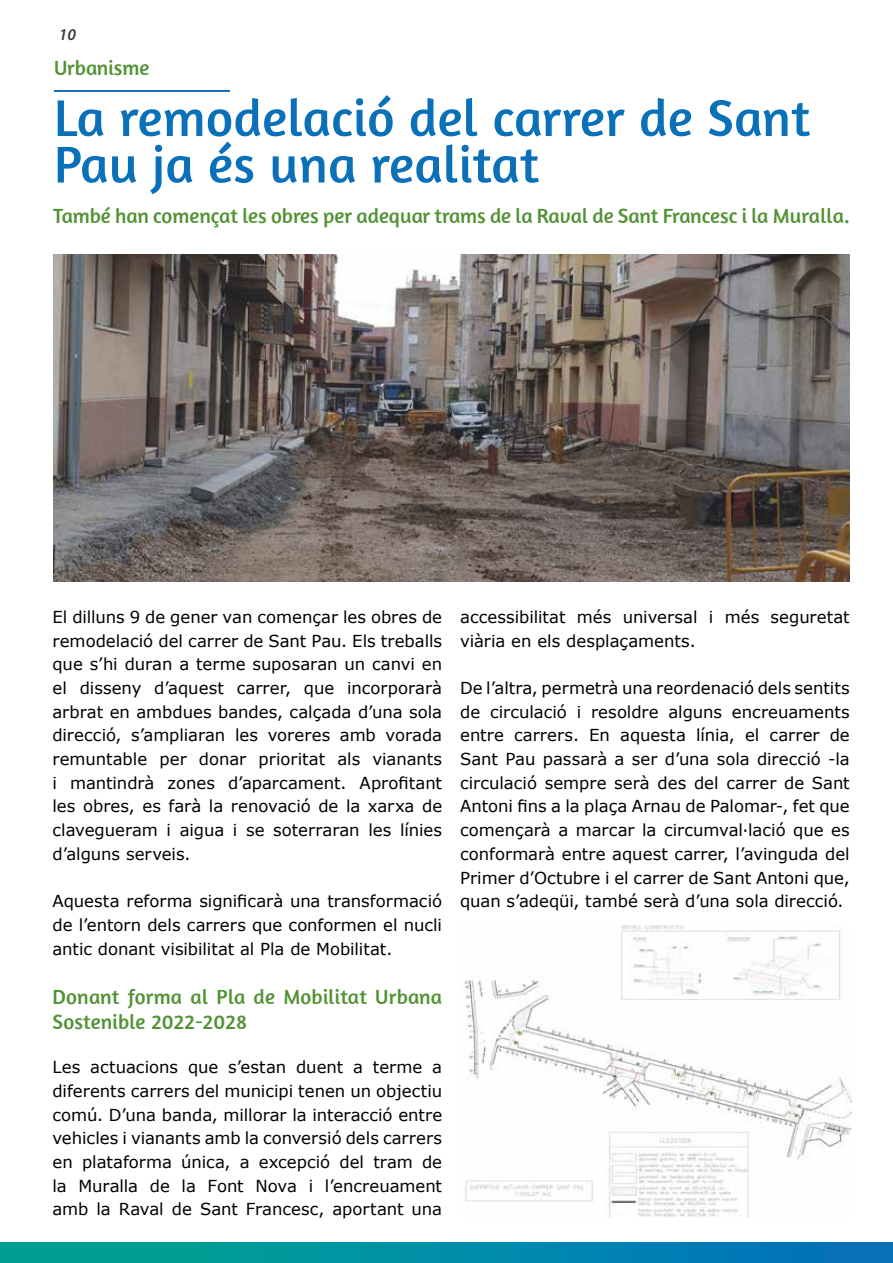
<style>
.page{position:relative;width:893px;height:1263px;background:#fff}
.page>*{position:absolute;margin:0;border:0;box-sizing:border-box;transform-origin:0 0}
.t1{font:52.5px/46.5px "Amaranth";letter-spacing:.01em;color:#0a70b8}
.t2{font:21px/25.2px "Amaranth";color:#519233}
.t3{font:16.5px/23.7px "Verdana";letter-spacing:-.005em;color:#000;text-align:justify}
.t4{font:italic 600 16.5px "Myriad Pro";color:#3c3c3d}
</style>
<div class="page">
<div style="left:0;top:1242px;width:893px;height:21px;background:linear-gradient(to right,#00a88d,#0370bf)"></div>
<hr style="left:54px;top:90px;width:176px;height:2px;background:#1c6fb2">
<img style="left:53px;top:254px;width:797px;height:328px">
<img style="left:464px;top:925px;width:387px;height:292px">
<p class="t4" style="left:59px;top:24px;width:19px">10</p>
<p class="t2" style="left:54px;top:54px;width:97px">Urbanisme</p>
<h1 class="t1" style="left:54px;top:94px;width:758px">La remodelació del carrer de Sant<br>Pau ja és una realitat</h1>
<p class="t2" style="left:53px;top:203px;width:798px">També han començat les obres per adequar trams de la Raval de Sant Francesc i la Muralla.</p>
<p class="t3" style="left:52px;top:605px;width:391px">El dilluns 9 de gener van començar les obres de remodelació del carrer de Sant Pau. Els treballs que s’hi duran a terme suposaran un canvi en el disseny d’aquest carrer, que incorporarà arbrat en ambdues bandes, calçada d’una sola direcció, s’ampliaran les voreres amb vorada remuntable per donar prioritat als vianants i mantindrà zones d’aparcament. Aprofitant les obres, es farà la renovació de la xarxa de clavegueram i aigua i se soterraran les línies d’alguns serveis.</p>
<p class="t3" style="left:52px;top:889px;width:391px">Aquesta reforma significarà una transformació de l’entorn dels carrers que conformen el nucli antic donant visibilitat al Pla de Mobilitat.</p>
<p class="t2" style="left:52px;top:983px;width:391px">Donant forma al Pla de Mobilitat Urbana<br>Sostenible 2022-2028</p>
<p class="t3" style="left:52px;top:1055px;width:391px">Les actuacions que s’estan duent a terme a diferents carrers del municipi tenen un objectiu comú. D’una banda, millorar la interacció entre vehicles i vianants amb la conversió dels carrers en plataforma única, a excepció del tram de la Muralla de la Font Nova i l’encreuament amb la Raval de Sant Francesc, aportant una</p>
<p class="t3" style="left:460px;top:605px;width:391px">accessibilitat més universal i més seguretat viària en els desplaçaments.</p>
<p class="t3" style="left:460px;top:676px;width:391px">De l’altra, permetrà una reordenació dels sentits de circulació i resoldre alguns encreuaments entre carrers. En aquesta línia, el carrer de Sant Pau passarà a ser d’una sola direcció -la circulació sempre serà des del carrer de Sant Antoni fins a la plaça Arnau de Palomar-, fet que començarà a marcar la circumval·lació que es conformarà entre aquest carrer, l’avinguda del Primer d’Octubre i el carrer de Sant Antoni que, quan s’adeqüi, també serà d’una sola direcció.</p>
</div>
